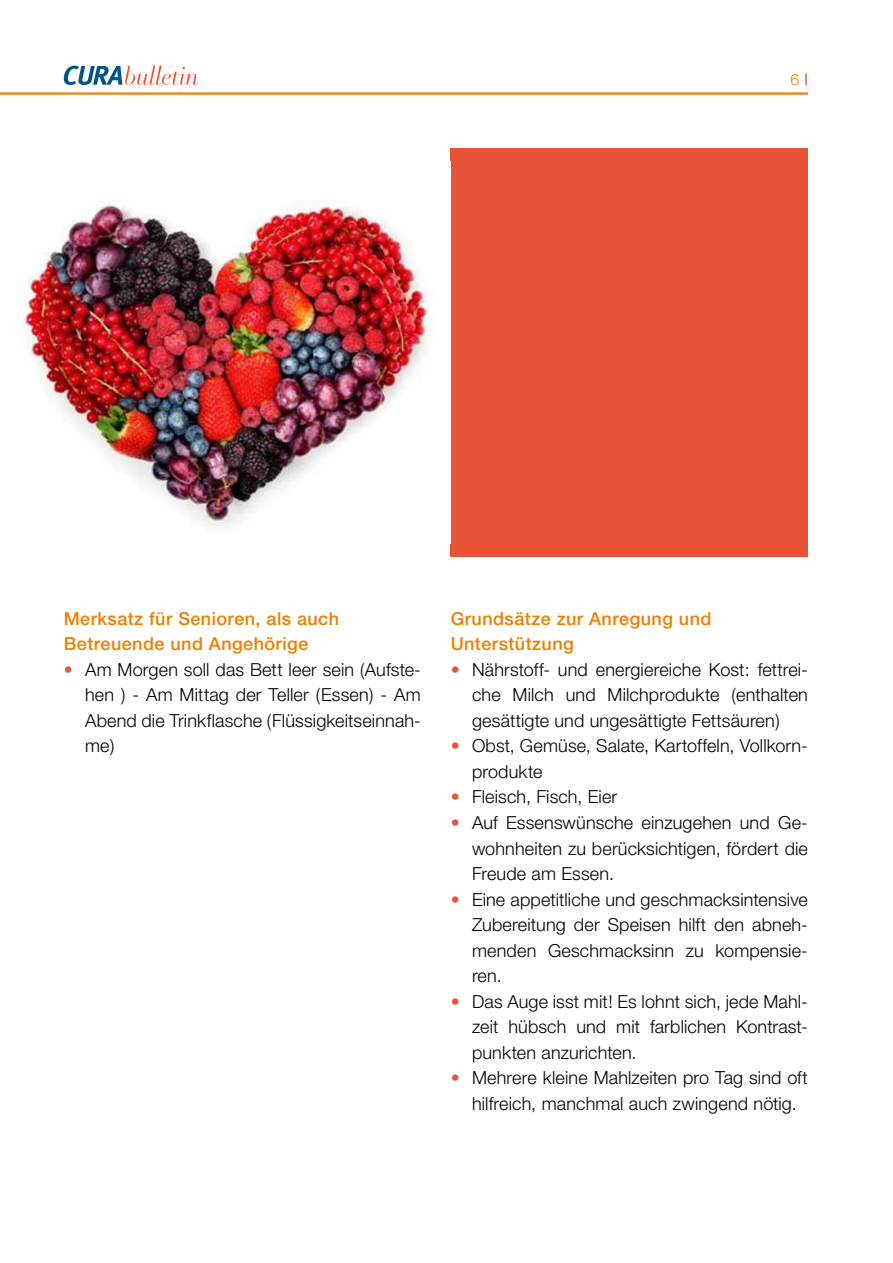
<style>
.page{position:relative;width:893px;height:1263px;background:#fff}
.page>*{position:absolute;margin:0;border:0;box-sizing:border-box;transform-origin:0 0}
.t1{font:300 18px/25.5px "Helvetica Neue";letter-spacing:.01em;color:#000;text-align:justify}
.t2{font:500 18px/25.5px "Helvetica Neue";letter-spacing:.025em;color:#ee7f00}
.t3{font:300 15.75px "Helvetica Neue";color:#ee7f00}
.s1{font-weight:500;font-stretch:condensed;color:#e85236}
.s2{font-weight:400;font-stretch:condensed;color:#e85236}
</style>
<div class="page">
<hr style="left:0;top:92px;width:808px;height:3px;background:#ee7f00">
<svg style="left:64px;top:66px;width:134px;height:19px"></svg>
<div style="left:451px;top:149px;width:357px;height:408px;background:#e85236"></div>
<img style="left:23px;top:200px;width:406px;height:327px">
<p class="t3" style="left:790px;top:70px;width:19px">6 <span class="s1">|</span></p>
<p class="t2" style="left:64px;top:605px;width:277px">Merksatz für Senioren, als auch<br>Betreuende und Angehörige</p>
<p class="t1" style="left:85px;top:656px;width:337px;text-indent:-21px"><span class="s2">•</span> Am Morgen soll das Bett leer sein (Aufste&shy;hen ) - Am Mittag der Teller (Essen) - Am Abend die Trinkflasche (Flüssigkeitseinnah&shy;me)</p>
<p class="t2" style="left:451px;top:606px;width:262px">Grundsätze zur Anregung und<br>Unterstützung</p>
<p class="t1" style="left:472px;top:656px;width:337px;text-indent:-21px"><span class="s2">•</span> Nährstoff- und energiereiche Kost: fettrei&shy;che Milch und Milchprodukte (enthalten gesättigte und ungesättigte Fettsäuren)</p>
<p class="t1" style="left:472px;top:733px;width:337px;text-indent:-21px"><span class="s2">•</span> Obst, Gemüse, Salate, Kartoffeln, Vollkorn&shy;produkte</p>
<p class="t1" style="left:451px;top:784px;width:168px"><span class="s2">•</span> Fleisch, Fisch, Eier</p>
<p class="t1" style="left:472px;top:809px;width:337px;text-indent:-21px"><span class="s2">•</span> Auf Essenswünsche einzugehen und Ge&shy;wohnheiten zu berücksichtigen, fördert die Freude am Essen.</p>
<p class="t1" style="left:472px;top:886px;width:337px;text-indent:-21px"><span class="s2">•</span> Eine appetitliche und geschmacksintensive Zubereitung der Speisen hilft den abneh&shy;menden Geschmacksinn zu kompensie&shy;ren.</p>
<p class="t1" style="left:472px;top:988px;width:337px;text-indent:-21px"><span class="s2">•</span> Das Auge isst mit! Es lohnt sich, jede Mahl&shy;zeit hübsch und mit farblichen Kontrast&shy;punkten anzurichten.</p>
<p class="t1" style="left:451px;top:1064px;width:359px;text-align:center"><span class="s2">•</span> Mehrere kleine Mahlzeiten pro Tag sind oft hilfreich, manchmal auch zwingend nötig.</p>
</div>
